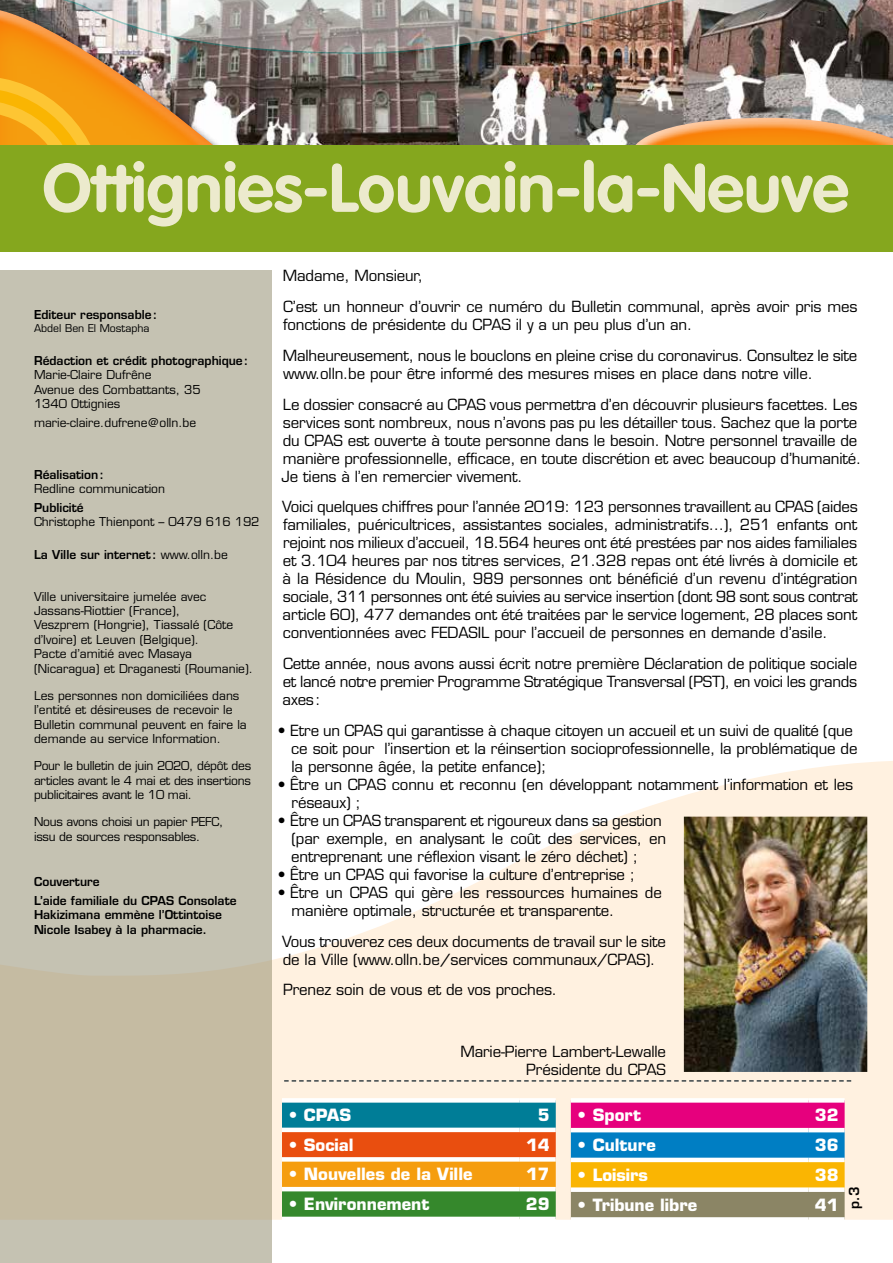
<style>
.page{position:relative;width:893px;height:1263px;background:#fff}
.page>*{position:absolute;margin:0;border:0;box-sizing:border-box;transform-origin:0 0}
.t1{font:700 67.5px "VAG Rounded Std";color:#eceacd}
.t2{font:700 16.5px "Eurostile LT Std";color:#fff}
.t3{font:15px/18px "Eurostile LT Std";letter-spacing:-.01em;color:#000}
.t4{font:600 13.5px "Eurostile LT Std";color:#000}
.t5{font:12px/14.4px "Eurostile LT Std";color:#000}
.t6{font:600 12px/18.6px "Eurostile LT Std";color:#000}
.t7{font:12px/14.4px "Eurostile LT Std";letter-spacing:-.02em;color:#000}
.t8{font:10.5px "Eurostile LT Std";color:#000}
.s1{font-weight:400}
</style>
<div class="page">
<div style="left:0;top:7px;width:893px;height:144px;background:#fff;opacity:.75"></div>
<div style="left:0;top:144px;width:893px;height:7px;background:#f59d0f;opacity:.75"></div>
<svg style="left:0;top:70px;width:110px;height:75px;background:#f7a816"></svg>
<img style="left:0;top:0;width:893px;height:55px">
<div style="left:0;top:145px;width:893px;height:106px;background:#85a71e"></div>
<svg style="left:271px;top:712px;width:622px;height:508px;fill:#fff1e0"></svg>
<div style="left:0;top:270px;width:271px;height:993px;background:linear-gradient(to right,#c5c0ae,#c5c0ae)"></div>
<svg style="left:284px;top:1080px;width:567px;height:2px"></svg>
<img style="left:684px;top:817px;width:183px;height:255px">
<svg style="left:282px;top:1103px;width:274px;height:114px;background:#877e3a"></svg>
<div style="left:282px;top:1098px;width:238px;height:5px;background:#fff"></div>
<div style="left:520px;top:1098px;width:36px;height:5px;background:#fff"></div>
<div style="left:282px;top:1127px;width:238px;height:5px;background:#fff"></div>
<div style="left:520px;top:1127px;width:36px;height:5px;background:#fff"></div>
<svg style="left:282px;top:1157px;width:238px;height:4px"></svg>
<svg style="left:520px;top:1157px;width:36px;height:4px"></svg>
<hr style="left:282px;top:1187px;width:238px;height:4px;background:#fff">
<hr style="left:520px;top:1187px;width:36px;height:4px;background:#fff">
<hr style="left:282px;top:1217px;width:238px;height:4px;background:#fff">
<hr style="left:520px;top:1217px;width:36px;height:4px;background:#fff">
<svg style="left:571px;top:1103px;width:274px;height:114px;background:#9b6f6b"></svg>
<div style="left:571px;top:1098px;width:238px;height:5px;background:#fff"></div>
<div style="left:809px;top:1098px;width:36px;height:5px;background:#fff"></div>
<hr style="left:571px;top:1128px;width:238px;height:4px;background:#fff">
<hr style="left:809px;top:1128px;width:36px;height:4px;background:#fff">
<hr style="left:571px;top:1158px;width:238px;height:4px;background:#fff">
<hr style="left:809px;top:1158px;width:36px;height:4px;background:#fff">
<div style="left:571px;top:1187px;width:238px;height:5px;background:#fff"></div>
<div style="left:809px;top:1187px;width:36px;height:5px;background:#fff"></div>
<div style="left:571px;top:1217px;width:238px;height:5px;background:#fff"></div>
<div style="left:809px;top:1217px;width:36px;height:5px;background:#fff"></div>
<h1 class="t1" style="left:43px;top:148px;width:808px">Ottignies-Louvain-la-Neuve</h1>
<p class="t6" style="left:34px;top:306px;width:125px">Editeur responsable:</p>
<p class="t8" style="left:34px;top:322px;width:117px">Abdel Ben El Mostapha</p>
<p class="t6" style="left:34px;top:351px;width:216px">Rédaction et crédit photographique:</p>
<p class="t5" style="left:34px;top:368px;width:168px">Marie-Claire Dufrêne<br>Avenue des Combattants, 35<br>1340 Ottignies</p>
<p class="t5" style="left:34px;top:415px;width:164px">marie-claire.dufrene@olln.be</p>
<p class="t6" style="left:34px;top:465px;width:71px">Réalisation:</p>
<p class="t5" style="left:34px;top:481px;width:133px">Redline communication</p>
<p class="t6" style="left:34px;top:498px;width:51px">Publicité</p>
<p class="t5" style="left:34px;top:514px;width:227px">Christophe Thienpont – 0479 616 192</p>
<p class="t6" style="left:34px;top:545px;width:195px">La Ville sur internet : <span class="s1">www.olln.be</span></p>
<p class="t5" style="left:34px;top:589px;width:220px">Ville universitaire jumelée avec Jassans-Riottier (France),<br>Veszprem (Hongrie), Tiassalé (Côte d’Ivoire) et Leuven (Belgique).<br>Pacte d’amitié avec Masaya (Nicaragua) et Draganesti (Roumanie).</p>
<p class="t5" style="left:34px;top:688px;width:214px">Les personnes non domiciliées dans l’entité et désireuses de recevoir le Bulletin communal peuvent en faire la demande au service Information.</p>
<p class="t5" style="left:34px;top:759px;width:219px;text-align:justify">Pour le bulletin de juin 2020, dépôt des articles avant le 4 mai et des insertions publicitaires avant le 10 mai.</p>
<p class="t7" style="left:34px;top:814px;width:191px">Nous avons choisi un papier PEFC, issu de sources responsables.</p>
<p class="t6" style="left:34px;top:872px;width:204px">Couverture<br>L’aide familiale du CPAS Consolate</p>
<p class="t6" style="left:34px;top:908px;width:189px;line-height:14.4px">Hakizimana emmène l’Ottintoise<br>Nicole Isabey à la pharmacie.</p>
<p class="t3" style="left:283px;top:260px;width:576px;line-height:30.8px">Madame, Monsieur,<br>C’est un honneur d’ouvrir ce numéro du Bulletin communal, après avoir pris mes</p>
<p class="t3" style="left:283px;top:309px;width:576px;line-height:30.8px">fonctions de présidente du CPAS il y a un peu plus d’un an.<br>Malheureusement, nous le bouclons en pleine crise du coronavirus. Consultez le site</p>
<p class="t3" style="left:283px;top:358px;width:576px;line-height:30.8px">www.olln.be pour être informé des mesures mises en place dans notre ville.<br>Le dossier consacré au CPAS vous permettra d’en découvrir plusieurs facettes. Les</p>
<p class="t3" style="left:282px;top:413px;width:581px">services sont nombreux, nous n’avons pas pu les détailler tous. Sachez que la porte du CPAS est ouverte à toute personne dans le besoin. Notre personnel travaille de manière professionnelle, efficace, en toute discrétion et avec beaucoup d’humanité.<br>Je tiens à l’en remercier vivement.</p>
<p class="t3" style="left:282px;top:498px;width:577px;text-align:justify">Voici quelques chiffres pour l’année 2019: 123 personnes travaillent au CPAS (aides familiales, puéricultrices, assistantes sociales, administratifs…), 251 enfants ont rejoint nos milieux d’accueil, 18.564 heures ont été prestées par nos aides familiales et 3.104 heures par nos titres services, 21.328 repas ont été livrés à domicile et à la Résidence du Moulin, 989 personnes ont bénéficié d’un revenu d’intégration sociale, 311 personnes ont été suivies au service insertion (dont 98 sont sous contrat article 60), 477 demandes ont été traitées par le service logement, 28 places sont conventionnées avec FEDASIL pour l’accueil de personnes en demande d’asile.</p>
<p class="t3" style="left:283px;top:655px;width:576px;text-align:justify">Cette année, nous avons aussi écrit notre première Déclaration de politique sociale et lancé notre premier Programme Stratégique Transversal (PST), en voici les grands axes:</p>
<p class="t3" style="left:291px;top:721px;width:568px;text-indent:-13px">• Etre un CPAS qui garantisse à chaque citoyen un accueil et un suivi de qualité (que ce soit pour l’insertion et la réinsertion socioprofessionnelle, la problématique de la personne âgée, la petite enfance);</p>
<p class="t3" style="left:292px;top:775px;width:563px;text-indent:-14px">• Être un CPAS connu et reconnu (en développant notamment l’information et les réseaux) ;</p>
<p class="t3" style="left:291px;top:811px;width:376px;text-indent:-13px">• Être un CPAS transparent et rigoureux dans sa gestion (par exemple, en analysant le coût des services, en entreprenant une réflexion visant le zéro déchet) ;</p>
<p class="t3" style="left:278px;top:865px;width:359px">• Être un CPAS qui favorise la culture d’entreprise ;</p>
<p class="t3" style="left:291px;top:883px;width:372px;text-indent:-13px">• Être un CPAS qui gère les ressources humaines de manière optimale, structurée et transparente.</p>
<p class="t3" style="left:282px;top:932px;width:385px">Vous trouverez ces deux documents de travail sur le site de la Ville (www.olln.be/services communaux/CPAS).</p>
<p class="t3" style="left:283px;top:981px;width:276px">Prenez soin de vous et de vos proches.</p>
<p class="t3" style="left:460px;top:1042px;width:207px;text-align:right">Marie-Pierre Lambert-Lewalle<br>Présidente du CPAS</p>
<p class="t2" style="left:288px;top:1105px;width:65px">• CPAS</p>
<p class="t2" style="left:538px;top:1105px;width:13px">5</p>
<p class="t2" style="left:288px;top:1134px;width:67px">• Social</p>
<p class="t2" style="left:526px;top:1134px;width:25px">14</p>
<p class="t2" style="left:288px;top:1164px;width:186px">• Nouvelles de la Ville</p>
<p class="t2" style="left:526px;top:1164px;width:25px">17</p>
<p class="t2" style="left:288px;top:1194px;width:143px">• Environnement</p>
<p class="t2" style="left:526px;top:1194px;width:25px">29</p>
<p class="t2" style="left:577px;top:1105px;width:66px">• Sport</p>
<p class="t2" style="left:815px;top:1105px;width:25px">32</p>
<p class="t2" style="left:577px;top:1135px;width:80px">• Culture</p>
<p class="t2" style="left:815px;top:1135px;width:25px">36</p>
<p class="t2" style="left:577px;top:1165px;width:73px">• Loisirs</p>
<p class="t2" style="left:815px;top:1165px;width:25px">38</p>
<p class="t2" style="left:577px;top:1194px;width:122px">• Tribune libre</p>
<p class="t2" style="left:815px;top:1194px;width:25px">41</p>
<p class="t4" style="left:846px;top:1209px;width:24px;rotate:-90deg">p.3</p>
</div>
